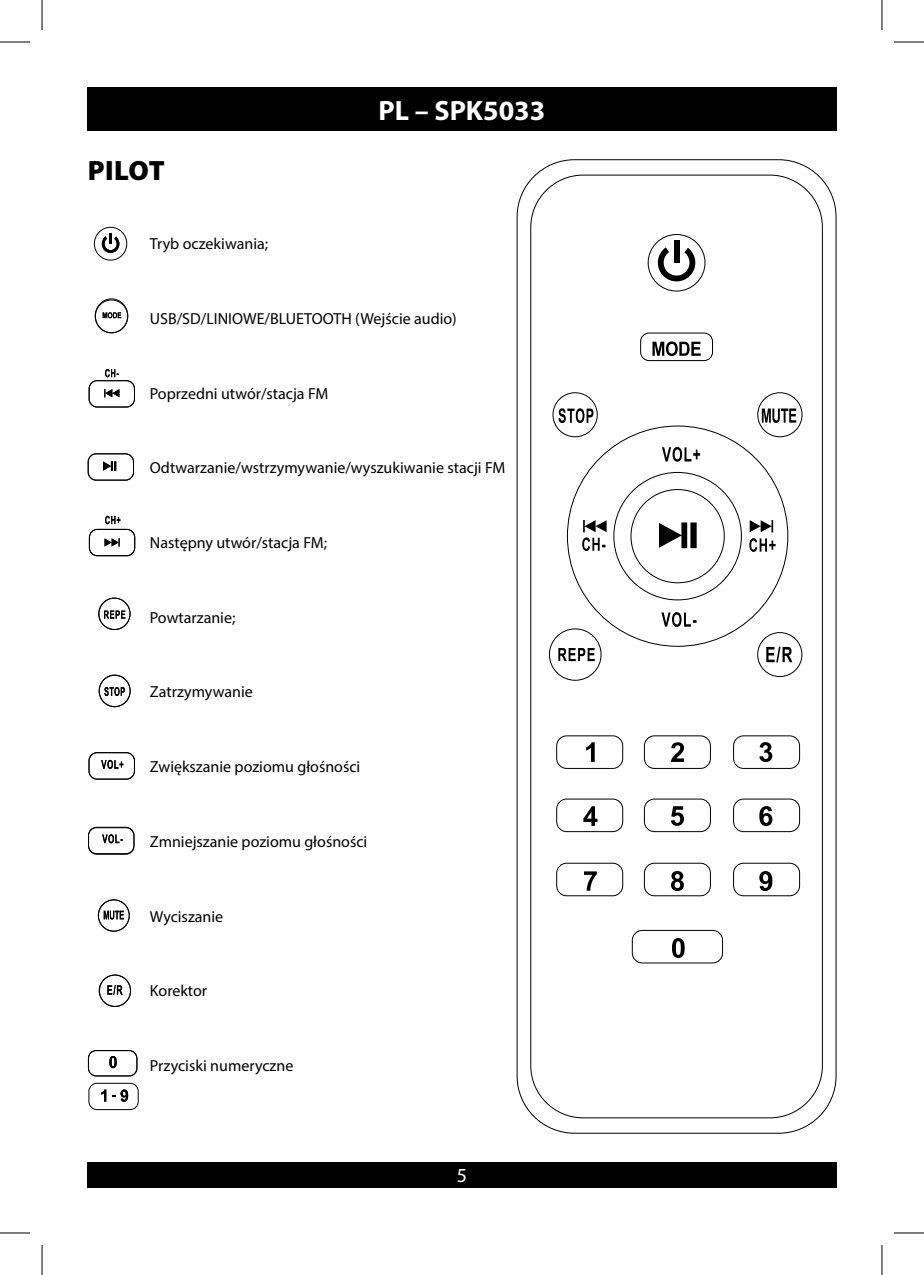
<style>
.page{position:relative;width:924px;height:1275px;background:#fff}
.page>*{position:absolute;margin:0;border:0;box-sizing:border-box;transform-origin:0 0}
.t1{font:700 28px "Myriad Pro";color:#fff}
.HEADING{font:900 28px "Myriad Pro";letter-spacing:.005em;color:#000}
.t2{font:20px "Myriad Pro";color:#fff}
.PLAIN_TEXT{font:16px "Myriad Pro";color:#000}
</style>
<div class="page">
<div style="left:87px;top:87px;width:749px;height:44px;background:#000"></div>
<div style="left:87px;top:1162px;width:749px;height:25px;background:#000"></div>
<svg style="left:93px;top:226px;width:36px;height:108px"></svg>
<svg style="left:87px;top:369px;width:52px;height:741px"></svg>
<svg style="left:516px;top:159px;width:320px;height:975px"></svg>
<svg style="left:529px;top:174px;width:294px;height:944px"></svg>
<hr style="left:0;top:42px;width:30px;height:1px;background:#000">
<hr style="left:893px;top:42px;width:30px;height:1px;background:#000">
<hr style="left:0;top:1232px;width:30px;height:1px;background:#000">
<hr style="left:893px;top:1232px;width:30px;height:1px;background:#000">
<hr style="left:42px;top:0;width:1px;height:30px;background:#000">
<hr style="left:42px;top:1245px;width:1px;height:30px;background:#000">
<hr style="left:881px;top:0;width:1px;height:30px;background:#000">
<hr style="left:881px;top:1245px;width:1px;height:30px;background:#000">
<p class="HEADING" style="left:88px;top:152px;width:78px">PILOT</p>
<p class="PLAIN_TEXT" style="left:150px;top:234px;width:120px">Tryb oczekiwania;</p>
<h1 class="t1" style="left:378px;top:92px;width:168px">PL – SPK5033</h1>
<p class="PLAIN_TEXT" style="left:150px;top:309px;width:308px">USB/SD/LINIOWE/BLUETOOTH (Wejście audio)</p>
<p class="PLAIN_TEXT" style="left:150px;top:383px;width:180px">Poprzedni utwór/stacja FM</p>
<p class="PLAIN_TEXT" style="left:150px;top:458px;width:357px">Odtwarzanie/wstrzymywanie/wyszukiwanie stacji FM</p>
<p class="PLAIN_TEXT" style="left:150px;top:533px;width:179px">Następny utwór/stacja FM;</p>
<p class="PLAIN_TEXT" style="left:150px;top:607px;width:87px">Powtarzanie;</p>
<p class="PLAIN_TEXT" style="left:150px;top:682px;width:104px">Zatrzymywanie</p>
<p class="PLAIN_TEXT" style="left:150px;top:757px;width:212px">Zwiększanie poziomu głośności</p>
<p class="PLAIN_TEXT" style="left:150px;top:831px;width:219px">Zmniejszanie poziomu głośności</p>
<p class="PLAIN_TEXT" style="left:150px;top:906px;width:75px">Wyciszanie</p>
<p class="PLAIN_TEXT" style="left:150px;top:981px;width:59px">Korektor</p>
<p class="PLAIN_TEXT" style="left:150px;top:1055px;width:145px">Przyciski numeryczne</p>
<p class="t2" style="left:456px;top:1163px;width:12px">5</p>
</div>
